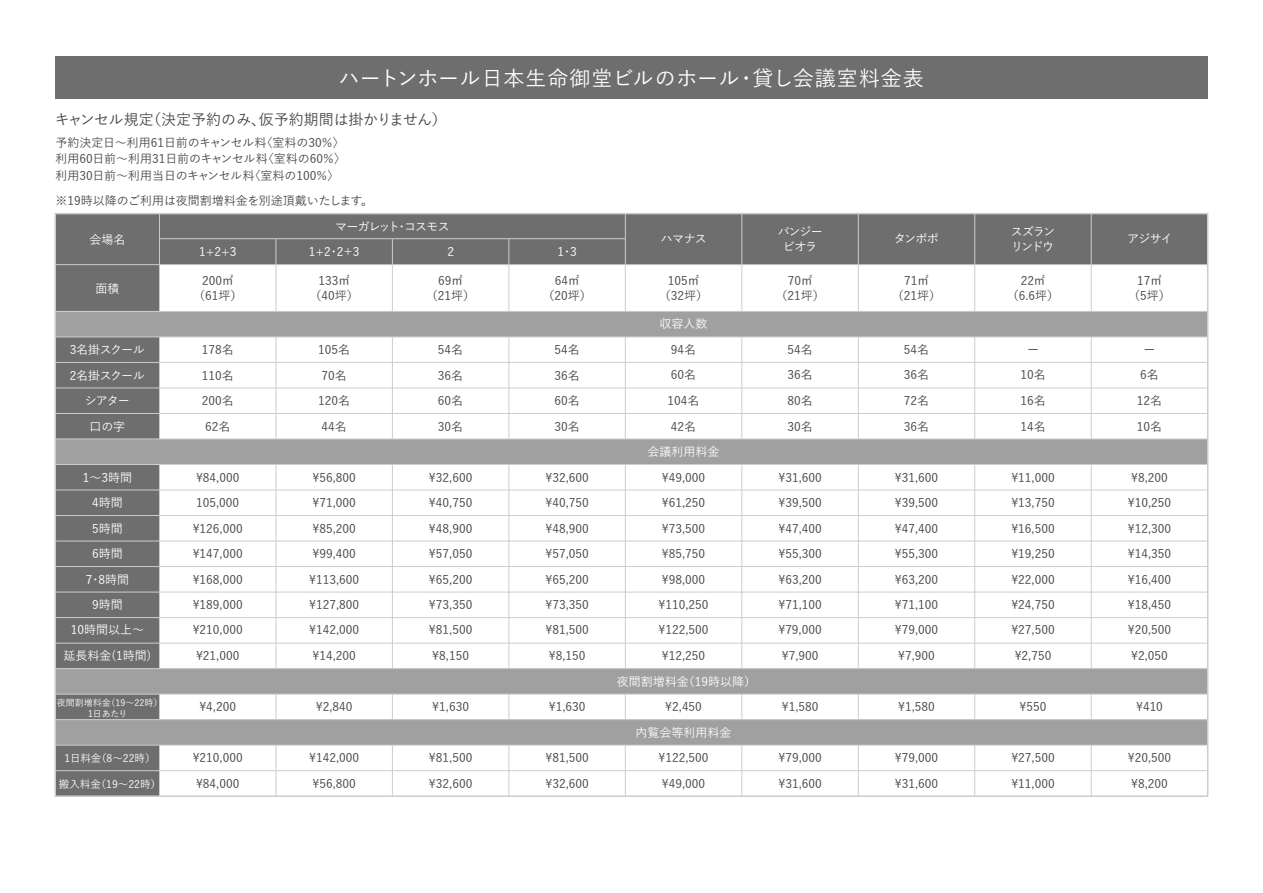
<style>
.page{position:relative;width:1263px;height:893px;background:#fff}
.page>*{position:absolute;margin:0;border:0;box-sizing:border-box;transform-origin:0 0}
.t1{font:500 21px "Yu Go";letter-spacing:.02em;color:#fff}
.t2{font:500 15px "Yu Go";letter-spacing:-.005em;color:#464646}
.t3{font:500 12px/25.5px "Yu Go";color:#464646;text-align:justify}
.t4{font:500 12px/25.5px "Yu Go";color:#fff;text-align:center}
.t5{font:500 12px/25.5px "Yu Go";letter-spacing:-.05em;color:#fff;text-align:center}
.t6{font:500 12px "Yu Go";letter-spacing:-.075em;color:#fff}
.t7{font:500 12px/15px "Yu Go";letter-spacing:-.12em;color:#fff}
.t8{font:500 10.5px "Yu Go";color:#fff}
.t9{font:500 9px/11.2px "Yu Go";color:#fff;text-align:center}
</style>
<div class="page">
<div style="left:55px;top:214px;width:1153px;height:51px;background:#6e6e6e"></div>
<hr style="left:276px;top:239px;width:1px;height:557px;background:#cccdcc">
<hr style="left:392px;top:239px;width:1px;height:557px;background:#cccdcc">
<hr style="left:508px;top:239px;width:1px;height:557px;background:#cccdcc">
<hr style="left:625px;top:214px;width:1px;height:582px;background:#cccdcc">
<hr style="left:741px;top:214px;width:1px;height:582px;background:#cccdcc">
<hr style="left:858px;top:214px;width:1px;height:582px;background:#cccdcc">
<hr style="left:974px;top:214px;width:1px;height:582px;background:#cccdcc">
<hr style="left:1091px;top:214px;width:1px;height:582px;background:#cccdcc">
<div style="left:55px;top:56px;width:1153px;height:43px;background:#6e6e6e"></div>
<div style="left:55px;top:214px;width:104px;height:582px;background:#6e6e6e"></div>
<hr style="left:159px;top:214px;width:1px;height:582px;background:#cccdcc">
<div style="left:55px;top:311px;width:1153px;height:26px;background:#a0a0a0"></div>
<div style="left:55px;top:439px;width:1153px;height:25px;background:#a0a0a0"></div>
<div style="left:55px;top:720px;width:1153px;height:25px;background:#a0a0a0"></div>
<hr style="left:159px;top:238px;width:466px;height:1px;background:#cccdcc">
<hr style="left:55px;top:264px;width:1153px;height:1px;background:#cccdcc">
<hr style="left:55px;top:311px;width:1153px;height:1px;background:#cccdcc">
<hr style="left:55px;top:337px;width:1153px;height:1px;background:#cccdcc">
<hr style="left:55px;top:362px;width:1153px;height:1px;background:#cccdcc">
<hr style="left:55px;top:388px;width:1153px;height:1px;background:#cccdcc">
<hr style="left:55px;top:413px;width:1153px;height:1px;background:#cccdcc">
<hr style="left:55px;top:439px;width:1153px;height:1px;background:#cccdcc">
<hr style="left:55px;top:464px;width:1153px;height:1px;background:#cccdcc">
<hr style="left:55px;top:490px;width:1153px;height:1px;background:#cccdcc">
<hr style="left:55px;top:515px;width:1153px;height:1px;background:#cccdcc">
<hr style="left:55px;top:541px;width:1153px;height:1px;background:#cccdcc">
<hr style="left:55px;top:566px;width:1153px;height:1px;background:#cccdcc">
<hr style="left:55px;top:592px;width:1153px;height:1px;background:#cccdcc">
<hr style="left:55px;top:617px;width:1153px;height:1px;background:#cccdcc">
<hr style="left:55px;top:643px;width:1153px;height:1px;background:#cccdcc">
<hr style="left:55px;top:719px;width:1153px;height:1px;background:#cccdcc">
<hr style="left:55px;top:745px;width:1153px;height:1px;background:#cccdcc">
<hr style="left:55px;top:770px;width:1153px;height:1px;background:#cccdcc">
<div style="left:55px;top:669px;width:1153px;height:25px;background:#a0a0a0"></div>
<hr style="left:55px;top:668px;width:1153px;height:1px;background:#cccdcc">
<hr style="left:55px;top:694px;width:1153px;height:1px;background:#cccdcc">
<h1 class="t1" style="left:339px;top:58px;width:586px">ハートンホール日本生命御堂ビルのホール・貸し会議室料金表</h1>
<p class="t2" style="left:55px;top:105px;width:394px">キャンセル規定（決定予約のみ、仮予約期間は掛かりません）</p>
<p class="t3" style="left:55px;top:133px;width:292px;line-height:16.5px">予約決定日～利用61日前のキャンセル料〈室料の30％〉利用60日前～利用31日前のキャンセル料〈室料の60％〉利用30日前～利用当日のキャンセル料〈室料の100％〉</p>
<p class="t3" style="left:55px;top:186px;width:319px">※19時以降のご利用は夜間割増料金を別途頂戴いたします。</p>
<p class="t4" style="left:89px;top:226px;width:37px">会場名</p>
<p class="t4" style="left:95px;top:274px;width:25px">面積</p>
<p class="t4" style="left:199px;top:238px;width:39px">1+2+3</p>
<p class="t3" style="left:193px;top:272px;width:51px;line-height:15px;text-align:center">200㎡（61坪）</p>
<p class="t6" style="left:335px;top:215px;width:116px">マーガレット・コスモス</p>
<p class="t4" style="left:309px;top:238px;width:52px">1+2・2＋3</p>
<p class="t3" style="left:309px;top:272px;width:51px;line-height:15px;text-align:center">133㎡（40坪）</p>
<p class="t4" style="left:447px;top:238px;width:8px">2</p>
<p class="t3" style="left:426px;top:272px;width:51px;line-height:15px;text-align:center">69㎡（21坪）</p>
<p class="t4" style="left:557px;top:237px;width:21px">1・3</p>
<p class="t3" style="left:542px;top:272px;width:51px;line-height:15px;text-align:center">64㎡（20坪）</p>
<p class="t4" style="left:661px;top:224px;width:47px">ハマナス</p>
<p class="t3" style="left:659px;top:272px;width:51px;line-height:15px;text-align:center">105㎡（32坪）</p>
<p class="t4" style="left:778px;top:222px;width:47px;line-height:15px">パンジービオラ</p>
<p class="t3" style="left:775px;top:272px;width:51px;line-height:15px;text-align:center">70㎡（21坪）</p>
<p class="t4" style="left:894px;top:224px;width:47px">タンポポ</p>
<p class="t3" style="left:892px;top:272px;width:51px;line-height:15px;text-align:center">71㎡（21坪）</p>
<p class="t7" style="left:1011px;top:222px;width:46px">スズランリンドウ</p>
<p class="t3" style="left:1007px;top:272px;width:54px;line-height:15px;text-align:center">22㎡（6.6坪）</p>
<p class="t4" style="left:1127px;top:224px;width:47px">アジサイ</p>
<p class="t3" style="left:1128px;top:272px;width:44px;line-height:15px;text-align:center">17㎡（5坪）</p>
<p class="t4" style="left:660px;top:309px;width:49px">収容人数</p>
<p class="t5" style="left:70px;top:335px;width:77px">3名掛スクール<br>2名掛スクールシアター<br>口の字</p>
<p class="t3" style="left:202px;top:335px;width:33px">178名110名200名62名</p>
<p class="t3" style="left:318px;top:335px;width:33px;text-align:left">105名<br>70名<br>120名<br>44名</p>
<p class="t3" style="left:438px;top:335px;width:27px">54名36名60名30名</p>
<p class="t3" style="left:554px;top:335px;width:27px">54名36名60名30名</p>
<p class="t3" style="left:668px;top:335px;width:33px;text-align:left">94名<br>60名<br>104名<br>42名</p>
<p class="t3" style="left:787px;top:335px;width:27px">54名36名80名30名</p>
<p class="t3" style="left:904px;top:335px;width:27px">54名36名72名36名</p>
<p class="t3" style="left:1020px;top:335px;width:27px;text-align:center">ー<br>10名</p>
<p class="t3" style="left:1020px;top:412px;width:27px">14名</p>
<p class="t3" style="left:1020px;top:386px;width:27px">16名</p>
<p class="t3" style="left:1143px;top:335px;width:13px">ー</p>
<p class="t3" style="left:1140px;top:361px;width:20px">6名</p>
<p class="t3" style="left:1137px;top:386px;width:27px">12名</p>
<p class="t3" style="left:1137px;top:412px;width:27px">10名</p>
<p class="t4" style="left:648px;top:437px;width:73px">会議利用料金</p>
<p class="t4" style="left:63px;top:463px;width:89px">1～3時間<br>4時間<br>5時間<br>6時間<br>7・8時間<br>9時間<br>10時間以上～延長料金(1時間)</p>
<p class="t9" style="left:57px;top:695px;width:107px">夜間割増料金（19～22時）<br>1日あたり</p>
<p class="t3" style="left:193px;top:463px;width:52px;text-align:left">¥84,000<br>105,000 ¥126,000 ¥147,000 ¥168,000 ¥189,000</p>
<p class="t3" style="left:309px;top:463px;width:52px;text-align:left">¥56,800 ¥71,000 ¥85,200 ¥99,400 ¥113,600 ¥127,800</p>
<p class="t3" style="left:429px;top:463px;width:45px">¥32,600 ¥40,750 ¥48,900 ¥57,050 ¥65,200 ¥73,350</p>
<p class="t3" style="left:545px;top:463px;width:45px">¥32,600 ¥40,750 ¥48,900 ¥57,050 ¥65,200 ¥73,350</p>
<p class="t3" style="left:659px;top:463px;width:52px;text-align:left">¥49,000 ¥61,250 ¥73,500 ¥85,750 ¥98,000 ¥110,250</p>
<p class="t3" style="left:778px;top:463px;width:45px">¥31,600 ¥39,500 ¥47,400 ¥55,300 ¥63,200 ¥71,100</p>
<p class="t3" style="left:895px;top:463px;width:45px">¥31,600 ¥39,500 ¥47,400 ¥55,300 ¥63,200 ¥71,100</p>
<p class="t3" style="left:1011px;top:463px;width:45px">¥11,000 ¥13,750 ¥16,500 ¥19,250 ¥22,000 ¥24,750</p>
<p class="t3" style="left:1128px;top:463px;width:45px;text-align:left">¥8,200 ¥10,250 ¥12,300 ¥14,350 ¥16,400 ¥18,450</p>
<p class="t3" style="left:193px;top:615px;width:52px">¥210,000</p>
<p class="t3" style="left:309px;top:615px;width:52px">¥142,000</p>
<p class="t3" style="left:429px;top:615px;width:45px">¥81,500</p>
<p class="t3" style="left:545px;top:615px;width:45px">¥81,500</p>
<p class="t3" style="left:659px;top:615px;width:52px">¥122,500</p>
<p class="t3" style="left:778px;top:615px;width:45px">¥79,000</p>
<p class="t3" style="left:895px;top:615px;width:45px">¥79,000</p>
<p class="t3" style="left:1011px;top:615px;width:45px">¥27,500</p>
<p class="t3" style="left:1128px;top:615px;width:45px">¥20,500</p>
<p class="t3" style="left:196px;top:641px;width:45px">¥21,000</p>
<p class="t3" style="left:199px;top:692px;width:38px">¥4,200</p>
<p class="t3" style="left:312px;top:641px;width:45px">¥14,200</p>
<p class="t3" style="left:316px;top:693px;width:38px">¥2,840</p>
<p class="t3" style="left:432px;top:641px;width:38px">¥8,150</p>
<p class="t3" style="left:432px;top:693px;width:38px">¥1,630</p>
<p class="t3" style="left:549px;top:641px;width:38px">¥8,150</p>
<p class="t3" style="left:549px;top:692px;width:38px">¥1,630</p>
<p class="t3" style="left:662px;top:641px;width:45px">¥12,250</p>
<p class="t4" style="left:617px;top:667px;width:141px">夜間割増料金（19時以降）</p>
<p class="t3" style="left:665px;top:692px;width:38px">¥2,450</p>
<p class="t3" style="left:782px;top:641px;width:38px">¥7,900</p>
<p class="t3" style="left:782px;top:692px;width:38px">¥1,580</p>
<p class="t3" style="left:898px;top:641px;width:38px">¥7,900</p>
<p class="t3" style="left:898px;top:692px;width:38px">¥1,580</p>
<p class="t3" style="left:1015px;top:641px;width:38px">¥2,750</p>
<p class="t3" style="left:1019px;top:692px;width:28px">¥550</p>
<p class="t3" style="left:1131px;top:641px;width:38px">¥2,050</p>
<p class="t3" style="left:1136px;top:692px;width:28px">¥410</p>
<p class="t4" style="left:636px;top:718px;width:97px">内覧会等利用料金</p>
<p class="t8" style="left:64px;top:749px;width:93px">1日料金（8～22時）</p>
<p class="t3" style="left:193px;top:744px;width:52px">¥210,000</p>
<p class="t3" style="left:309px;top:744px;width:52px">¥142,000</p>
<p class="t3" style="left:429px;top:744px;width:45px">¥81,500</p>
<p class="t3" style="left:545px;top:744px;width:45px">¥81,500</p>
<p class="t3" style="left:659px;top:743px;width:52px">¥122,500</p>
<p class="t3" style="left:778px;top:743px;width:45px">¥79,000</p>
<p class="t3" style="left:895px;top:743px;width:45px">¥79,000</p>
<p class="t3" style="left:1011px;top:743px;width:45px">¥27,500</p>
<p class="t3" style="left:1128px;top:743px;width:45px">¥20,500</p>
<p class="t8" style="left:59px;top:774px;width:104px">搬入料金（19～22時）</p>
<p class="t3" style="left:196px;top:769px;width:45px">¥84,000</p>
<p class="t3" style="left:312px;top:769px;width:45px">¥56,800</p>
<p class="t3" style="left:429px;top:769px;width:45px">¥32,600</p>
<p class="t3" style="left:545px;top:769px;width:45px">¥32,600</p>
<p class="t3" style="left:662px;top:769px;width:45px">¥49,000</p>
<p class="t3" style="left:778px;top:769px;width:45px">¥31,600</p>
<p class="t3" style="left:895px;top:769px;width:45px">¥31,600</p>
<p class="t3" style="left:1011px;top:769px;width:45px">¥11,000</p>
<p class="t3" style="left:1131px;top:769px;width:38px">¥8,200</p>
</div>
